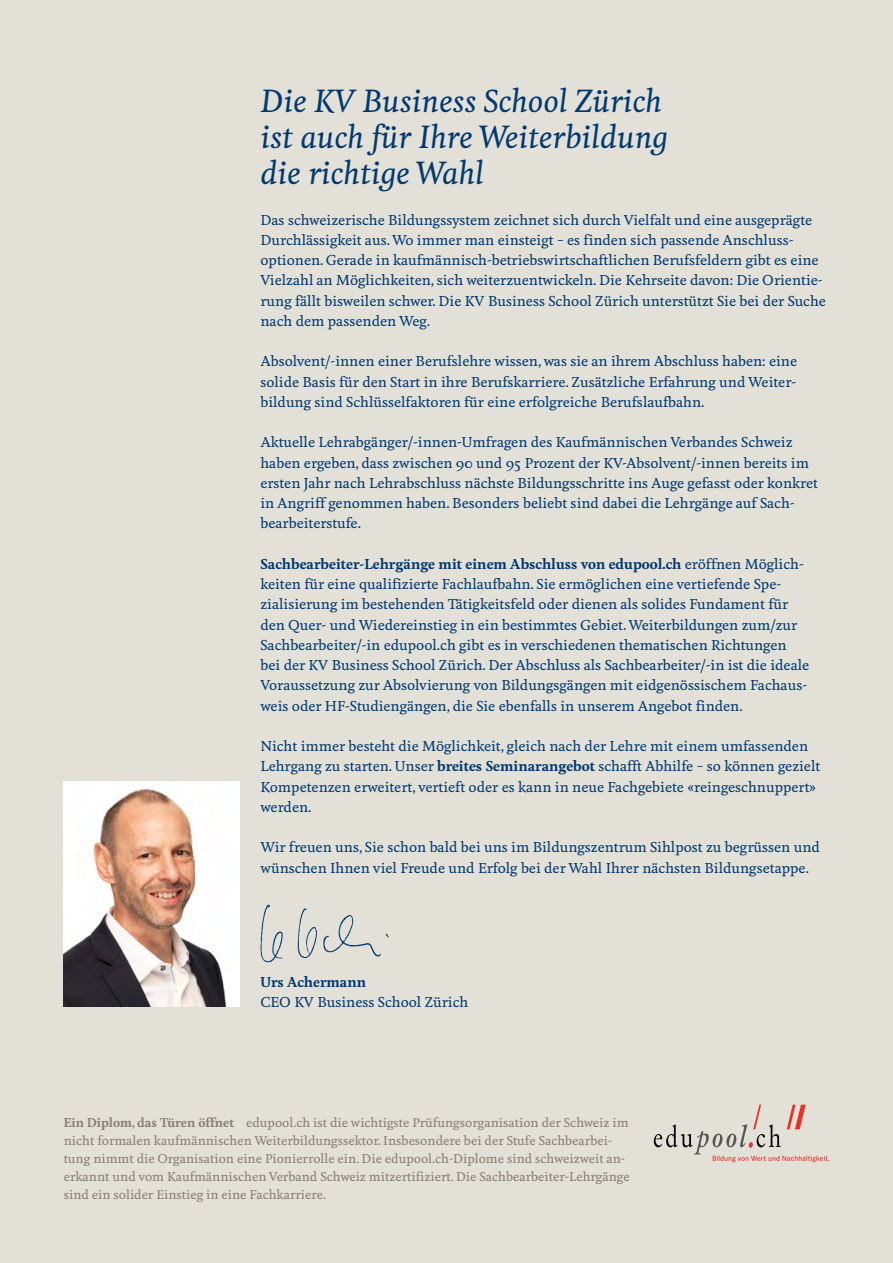
<style>
.page{position:relative;width:893px;height:1263px;background:#e3e0d8}
.page>*{position:absolute;margin:0;border:0;box-sizing:border-box;transform-origin:0 0}
.t1{font:italic 500 30px/36px "Feijoa";color:#003a6f}
.t2{font:500 13.5px/20.2px "Feijoa";color:#003a6f}
.t3{font:700 13.5px "Feijoa";color:#003a6f}
.t4{font:500 12px/18px "Feijoa";color:#897f72}
.s1{font-weight:700}
</style>
<div class="page">
<img style="left:64px;top:782px;width:175px;height:225px">
<img style="left:260px;top:904px;width:129px;height:59px">
<svg style="left:654px;top:1105px;width:175px;height:57px"></svg>
<h1 class="t1" style="left:260px;top:84px;width:409px">Die KV Business School Zürich ist auch für Ihre Weiterbildung die richtige Wahl</h1>
<p class="t2" style="left:260px;top:210px;width:567px">Das schweizerische Bildungssystem zeichnet sich durch Vielfalt und eine ausgeprägte Durchlässigkeit aus. Wo immer man einsteigt – es finden sich passende Anschluss&shy;optionen. Gerade in kaufmännisch-betriebswirtschaftlichen Berufsfeldern gibt es eine Vielzahl an Möglichkeiten, sich weiterzuentwickeln. Die Kehrseite davon: Die Orientie&shy;rung fällt bisweilen schwer. Die KV Business School Zürich unterstützt Sie bei der Suche nach dem passenden Weg.</p>
<p class="t2" style="left:260px;top:352px;width:538px">Absolvent/-innen einer Berufslehre wissen, was sie an ihrem Abschluss haben: eine solide Basis für den Start in ihre Berufskarriere. Zusätzliche Erfahrung und Weiter-- bildung sind Schlüsselfaktoren für eine erfolgreiche Berufslaufbahn.</p>
<p class="t2" style="left:260px;top:433px;width:559px">Aktuelle Lehrabgänger/-innen-Umfragen des Kaufmännischen Verbandes Schweiz haben ergeben, dass zwischen 90 und 95 Prozent der KV-Absolvent/-innen bereits im ersten Jahr nach Lehrabschluss nächste Bildungsschritte ins Auge gefasst oder konkret in Angriff genommen haben. Besonders beliebt sind dabei die Lehrgänge auf Sach&shy;bearbeiterstufe.</p>
<p class="t2" style="left:260px;top:554px;width:550px"><span class="s1">Sachbearbeiter-Lehrgänge mit einem Abschluss von edupool.ch</span> eröffnen Möglich&shy;keiten für eine qualifizierte Fachlaufbahn. Sie ermöglichen eine vertiefende Spe&shy;zialisierung im bestehenden Tätigkeitsfeld oder dienen als solides Fundament für den Quer- und Wiedereinstieg in ein bestimmtes Gebiet. Weiterbildungen zum/zur Sachbearbeiter/-in edupool.ch gibt es in verschiedenen thematischen Richtungen bei der KV Business School Zürich. Der Abschluss als Sachbearbeiter/-in ist die ideale Voraussetzung zur Absolvierung von Bildungsgängen mit eidgenössischem Fachaus&shy;weis oder HF-Studiengängen, die Sie ebenfalls in unserem Angebot finden.</p>
<p class="t2" style="left:260px;top:736px;width:561px">Nicht immer besteht die Möglichkeit, gleich nach der Lehre mit einem umfassenden Lehrgang zu starten. Unser <span class="s1">breites Seminarangebot</span> schafft Abhilfe – so können gezielt Kompetenzen erweitert, vertieft oder es kann in neue Fachgebiete «reingeschnuppert» werden.</p>
<p class="t2" style="left:260px;top:838px;width:561px">Wir freuen uns, Sie schon bald bei uns im Bildungszentrum Sihlpost zu begrüssen und wünschen Ihnen viel Freude und Erfolg bei der Wahl Ihrer nächsten Bildungsetappe.</p>
<p class="t3" style="left:260px;top:972px;width:107px">Urs Achermann</p>
<p class="t2" style="left:260px;top:992px;width:209px">CEO KV Business School Zürich</p>
<p class="t4" style="left:64px;top:1114px;width:567px"><span class="s1">Ein Diplom, das Türen öffnet</span> edupool.ch ist die wichtigste Prüfungsorganisation der Schweiz im nicht formalen kaufmännischen Weiterbildungssektor. Insbesondere bei der Stufe Sachbearbei&shy;tung nimmt die Organisation eine Pionierrolle ein. Die edupool.ch-Diplome sind schweizweit an&shy;erkannt und vom Kaufmännischen Verband Schweiz mitzertifiziert. Die Sachbearbeiter-Lehrgänge sind ein solider Einstieg in eine Fachkarriere.</p>
</div>
